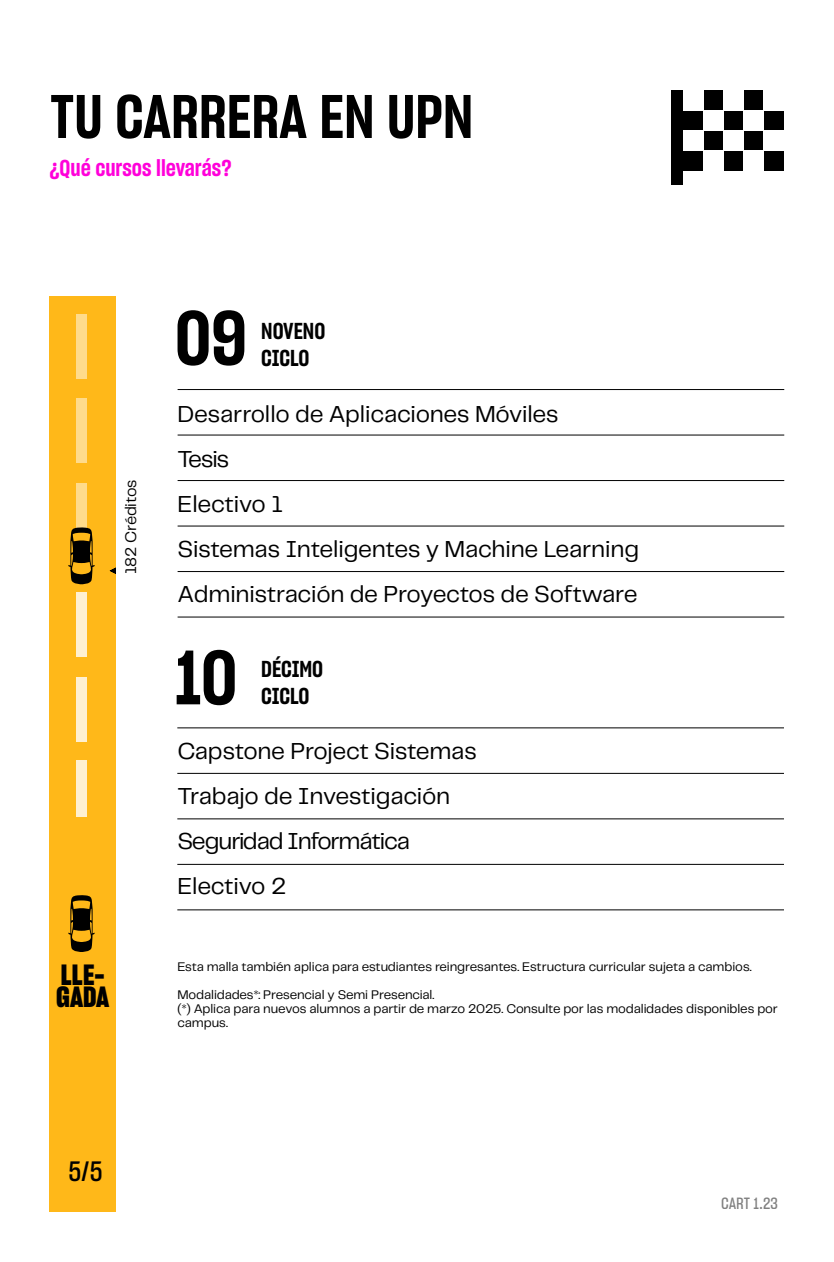
<style>
.page{position:relative;width:834px;height:1262px;background:#fff}
.page>*{position:absolute;margin:0;border:0;box-sizing:border-box;transform-origin:0 0}
.t1{font:75px "Sharp Grotesk Semi Bold 15";color:#000}
.t2{font:60px "Sharp Grotesk Semi Bold 15";color:#000}
.t3{font:28.5px/22px "Sharp Grotesk Bold 15";color:#000}
.t4{font:27.5px "Sharp Grotesk Medium 15";color:#000}
.t5{font:24px/45px "PP Telegraf";letter-spacing:-.01em;color:#000}
.t6{font:22.5px/27px "Sharp Grotesk Semi Bold 15";letter-spacing:-.005em;color:#000}
.t7{font:22.5px "Sharp Grotesk Semi Bold 15";color:#ff00da}
.t8{font:16px "PP Telegraf";letter-spacing:-.01em;color:#000}
.t9{font:16px "Sharp Grotesk Medium 15";color:#000}
.t10{font:13px/28px "Telegraf";letter-spacing:-.01em;color:#000}
</style>
<div class="page">
<hr style="left:177px;top:773px;width:607px;height:1px;background:#000">
<hr style="left:177px;top:818px;width:607px;height:1px;background:#000">
<hr style="left:177px;top:864px;width:607px;height:1px;background:#000">
<hr style="left:177px;top:909px;width:607px;height:1px;background:#000">
<hr style="left:177px;top:727px;width:607px;height:1px;background:#000">
<hr style="left:178px;top:389px;width:606px;height:1px;background:#000">
<hr style="left:178px;top:480px;width:606px;height:1px;background:#000">
<hr style="left:178px;top:526px;width:606px;height:1px;background:#000">
<hr style="left:178px;top:571px;width:606px;height:1px;background:#000">
<hr style="left:178px;top:617px;width:606px;height:1px;background:#000">
<hr style="left:178px;top:435px;width:606px;height:1px;background:#000">
<div style="left:703px;top:90px;width:20px;height:20px;background:#000"></div>
<div style="left:744px;top:90px;width:20px;height:20px;background:#000"></div>
<div style="left:683px;top:110px;width:20px;height:20px;background:#000"></div>
<div style="left:723px;top:110px;width:21px;height:20px;background:#000"></div>
<div style="left:764px;top:110px;width:20px;height:20px;background:#000"></div>
<div style="left:703px;top:130px;width:20px;height:20px;background:#000"></div>
<div style="left:744px;top:130px;width:20px;height:20px;background:#000"></div>
<div style="left:683px;top:150px;width:20px;height:20px;background:#000"></div>
<div style="left:723px;top:150px;width:21px;height:20px;background:#000"></div>
<div style="left:764px;top:150px;width:20px;height:20px;background:#000"></div>
<div style="left:671px;top:90px;width:12px;height:94px;background:#000"></div>
<div style="left:49px;top:296px;width:67px;height:916px;background:#ffb819"></div>
<div style="left:76px;top:677px;width:11px;height:65px;background:#fff0d1"></div>
<div style="left:76px;top:760px;width:11px;height:57px;background:#fff0d1"></div>
<div style="left:76px;top:592px;width:11px;height:65px;background:#fff0d1"></div>
<div style="left:76px;top:399px;width:11px;height:64px;background:#ffdb8b"></div>
<div style="left:76px;top:483px;width:11px;height:47px;background:#ffdb8b"></div>
<div style="left:76px;top:314px;width:11px;height:65px;background:#ffdb8b"></div>
<svg style="left:109px;top:567px;width:7px;height:7px"></svg>
<svg style="left:68px;top:527px;width:27px;height:57px"></svg>
<svg style="left:68px;top:895px;width:27px;height:57px"></svg>
<h2 class="t2" style="left:50px;top:75px;width:425px">TU CARRERA EN UPN</h2>
<h3 class="t7" style="left:49px;top:152px;width:184px">¿Qué cursos llevarás?</h3>
<h1 class="t1" style="left:175px;top:286px;width:74px">09</h1>
<h3 class="t6" style="left:261px;top:317px;width:66px">NOVENO<br>CICLO</h3>
<p class="t8" style="left:120px;top:574px;width:96px;rotate:-90deg">182 Créditos</p>
<h3 class="t3" style="left:56px;top:963px;width:55px">LLE-<br>GADA</h3>
<h3 class="t5" style="left:178px;top:391px;width:463px">Desarrollo de Aplicaciones Móviles<br>Tesis<br>Electivo 1<br>Sistemas Inteligentes y Machine Learning<br>Administración de Proyectos de Software</h3>
<h1 class="t1" style="left:175px;top:625px;width:64px">10</h1>
<h3 class="t6" style="left:261px;top:655px;width:63px">DÉCIMO<br>CICLO</h3>
<h3 class="t5" style="left:177px;top:727px;width:301px">Capstone Project Sistemas<br>Trabajo de Investigación<br>Seguridad Informática<br>Electivo 2</h3>
<p class="t10" style="left:177px;top:952px;width:576px">Esta malla también aplica para estudiantes reingresantes. Estructura curricular sujeta a cambios.<br>Modalidades*: Presencial y Semi Presencial.</p>
<p class="t10" style="left:177px;top:1001px;width:602px;line-height:14px">(*) Aplica para nuevos alumnos a partir de marzo 2025. Consulte por las modalidades disponibles por campus.</p>
<h3 class="t4" style="left:68px;top:1152px;width:36px">5/5</h3>
<p class="t9" style="left:721px;top:1192px;width:58px">CART 1.23</p>
</div>
